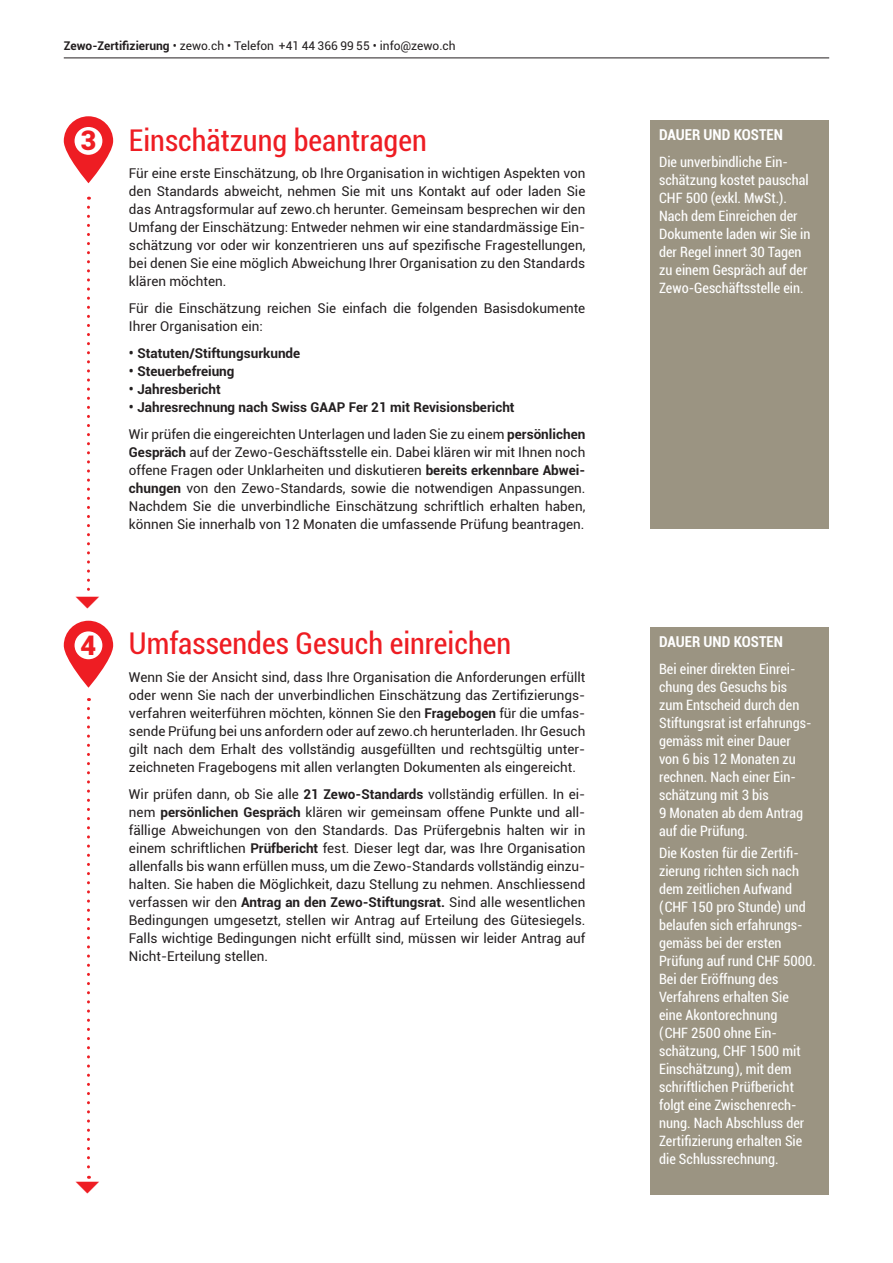
<style>
.page{position:relative;width:893px;height:1263px;background:#fff}
.page>*{position:absolute;margin:0;border:0;box-sizing:border-box;transform-origin:0 0}
.t1{font:condensed 30px "Roboto";color:#ee1d23}
.t2{font:900 27px "Roboto";color:#ee1d23}
.t3{font:700 condensed 15px "Roboto";color:#fff}
.t4{font:condensed 14.25px/18px "Roboto";color:#fff}
.t5{font:13.5px/18px "Roboto";color:#231f20;text-align:justify}
.t6{font:700 13.5px/27px "Roboto";color:#231f20}
.t7{font:12px "Roboto";color:#231f20}
.s1{font-weight:700}
.s2{font-weight:400}
</style>
<div class="page">
<hr style="left:64px;top:58px;width:765px;height:1px;background:#231f20">
<div style="left:651px;top:121px;width:178px;height:408px;background:#9b9482"></div>
<div style="left:651px;top:628px;width:178px;height:567px;background:#9b9482"></div>
<svg style="left:64px;top:116px;width:49px;height:67px;fill:#ee1d23"></svg>
<div style="left:75px;top:127px;width:27px;height:28px;background:#fff;border-radius:50%"></div>
<svg style="left:64px;top:621px;width:49px;height:67px;fill:#ee1d23"></svg>
<div style="left:75px;top:631px;width:27px;height:28px;background:#fff;border-radius:50%"></div>
<svg style="left:87px;top:708px;width:4px;height:471px"></svg>
<svg style="left:87px;top:207px;width:4px;height:396px"></svg>
<p class="t7" style="left:64px;top:38px;width:393px"><span class="s1">Zewo-Zertifizierung</span> • zewo.ch • Telefon +41 44 366 99 55 • info@zewo.ch</p>
<h2 class="t2" style="left:81px;top:121px;width:17px">3</h2>
<h1 class="t1" style="left:129px;top:119px;width:299px">Einschätzung beantragen</h1>
<p class="t5" style="left:129px;top:163px;width:458px">Für eine erste Einschätzung, ob Ihre Organisation in wichtigen Aspekten von den Standards abweicht, nehmen Sie mit uns Kontakt auf oder laden Sie das Antragsformular auf zewo.ch herunter. Gemeinsam besprechen wir den Umfang der Einschätzung: Entweder nehmen wir eine standardmässige Ein&shy;schätzung vor oder wir konzentrieren uns auf spezifische Fragestellungen, bei denen Sie eine möglich Abweichung Ihrer Organisation zu den Standards klären möchten.</p>
<p class="t5" style="left:129px;top:298px;width:458px">Für die Einschätzung reichen Sie einfach die folgenden Basisdokumente<br>Ihrer Organisation ein:</p>
<p class="t6" style="left:129px;top:339px;width:173px">• Statuten/Stiftungsurkunde</p>
<p class="t6" style="left:129px;top:357px;width:107px">• Steuerbefreiung</p>
<p class="t6" style="left:129px;top:375px;width:93px">• Jahresbericht</p>
<p class="t6" style="left:129px;top:393px;width:458px">• Jahresrechnung nach Swiss GAAP Fer 21 mit Revisionsbericht<br><span class="s2">Wir prüfen die eingereichten Unterlagen und laden Sie zu einem</span> persönlichen</p>
<p class="t5" style="left:129px;top:442px;width:458px"><span class="s1">Gespräch</span> auf der Zewo-Geschäftsstelle ein. Dabei klären wir mit Ihnen noch offene Fragen oder Unklarheiten und diskutieren <span class="s1">bereits erkennbare Abwei&shy;chungen</span> von den Zewo-Standards, sowie die notwendigen Anpassungen.<br>Nachdem Sie die unverbindliche Einschätzung schriftlich erhalten haben, können Sie innerhalb von 12 Monaten die umfassende Prüfung beantragen.</p>
<p class="t3" style="left:659px;top:124px;width:125px">DAUER UND KOSTEN</p>
<p class="t4" style="left:659px;top:152px;width:153px">Die unverbindliche Ein&shy;schätzung kostet pauschal<br>CHF 500 (exkl. MwSt.).<br>Nach dem Einreichen der<br>Dokumente laden wir Sie in der Regel innert 30 Tagen zu einem Gespräch auf der<br>Zewo-Geschäftsstelle ein.</p>
<h2 class="t2" style="left:81px;top:626px;width:17px">4</h2>
<h1 class="t1" style="left:129px;top:623px;width:384px">Umfassendes Gesuch einreichen</h1>
<p class="t5" style="left:129px;top:667px;width:458px">Wenn Sie der Ansicht sind, dass Ihre Organisation die Anforderungen erfüllt oder wenn Sie nach der unverbindlichen Einschätzung das Zertifizierungs&shy;verfahren weiterführen möchten, können Sie den <span class="s1">Fragebogen</span> für die umfas&shy;sende Prüfung bei uns anfordern oder auf zewo.ch herunterladen. Ihr Gesuch gilt nach dem Erhalt des vollständig ausgefüllten und rechtsgültig unter&shy;zeichneten Fragebogens mit allen verlangten Dokumenten als eingereicht.</p>
<p class="t5" style="left:129px;top:784px;width:458px">Wir prüfen dann, ob Sie alle <span class="s1">21 Zewo-Standards</span> vollständig erfüllen. In ei&shy;nem <span class="s1">persönlichen Gespräch</span> klären wir gemeinsam offene Punkte und all&shy;fällige Abweichungen von den Standards. Das Prüfergebnis halten wir in einem schriftlichen <span class="s1">Prüfbericht</span> fest. Dieser legt dar, was Ihre Organisation allenfalls bis wann erfüllen muss, um die Zewo-Standards vollständig einzu&shy;halten. Sie haben die Möglichkeit, dazu Stellung zu nehmen. Anschliessend verfassen wir den <span class="s1">Antrag an den Zewo-Stiftungsrat.</span> Sind alle wesentlichen Bedingungen umgesetzt, stellen wir Antrag auf Erteilung des Gütesiegels.<br>Falls wichtige Bedingungen nicht erfüllt sind, müssen wir leider Antrag auf Nicht-Erteilung stellen.</p>
<p class="t3" style="left:659px;top:631px;width:125px">DAUER UND KOSTEN</p>
<p class="t4" style="left:659px;top:659px;width:154px">Bei einer direkten Einrei&shy;chung des Gesuchs bis zum Entscheid durch den<br>Stiftungsrat ist erfahrungs&shy;gemäss mit einer Dauer von 6 bis 12 Monaten zu rechnen. Nach einer Ein&shy;schätzung mit 3 bis<br>9 Monaten ab dem Antrag auf die Prüfung.</p>
<p class="t4" style="left:659px;top:843px;width:158px">Die Kosten für die Zertifi&shy;zierung richten sich nach dem zeitlichen Aufwand<br>( CHF 150 pro Stunde) und belaufen sich erfahrungs&shy;gemäss bei der ersten<br>Prüfung auf rund CHF 5000.<br>Bei der Eröffnung des<br>Verfahrens erhalten Sie<br>eine Akontorechnung<br>( CHF 2500 ohne Ein&shy;schätzung, CHF 1500 mit<br>Einschätzung ), mit dem schriftlichen Prüfbericht folgt eine Zwischenrech&shy;nung. Nach Abschluss der<br>Zertifizierung erhalten Sie die Schlussrechnung.</p>
</div>
